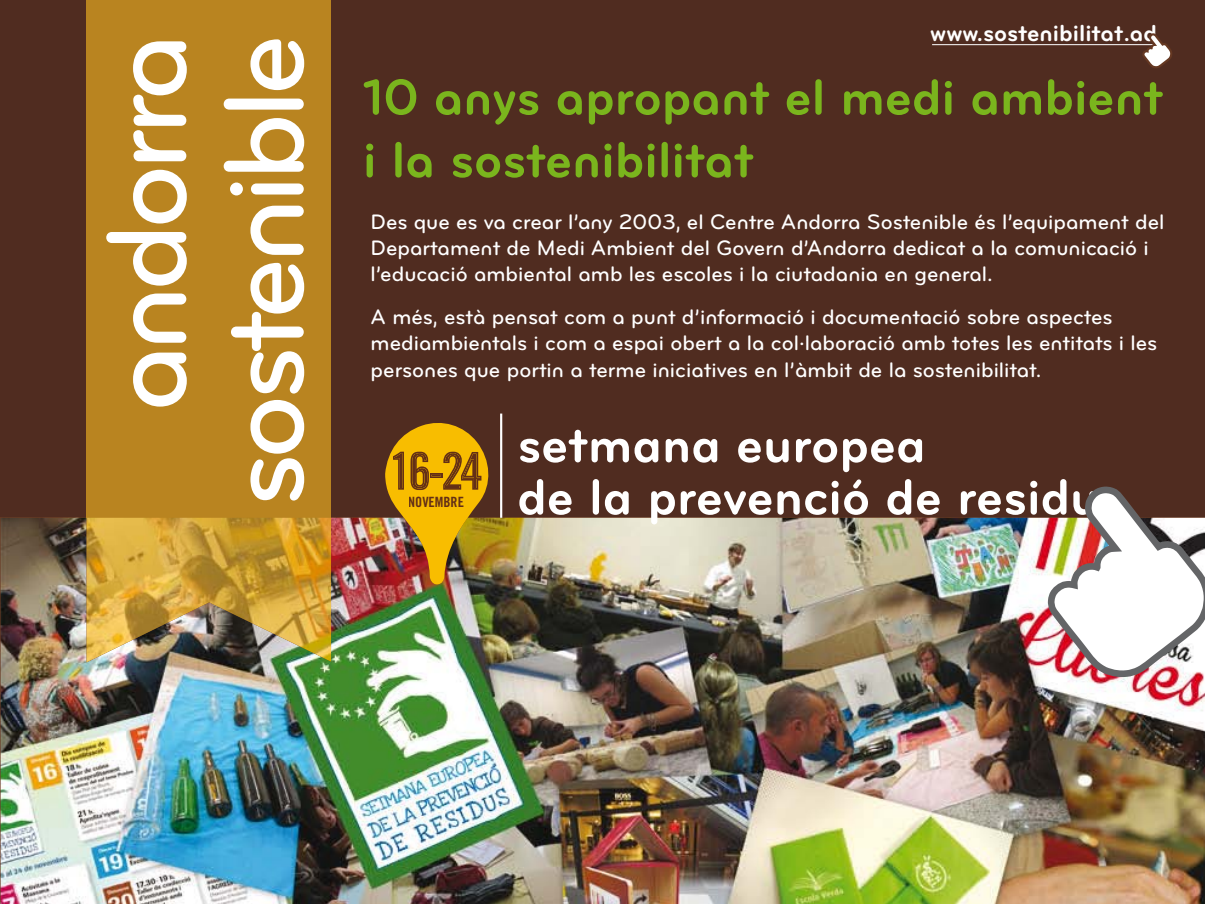
<style>
.page{position:relative;width:1205px;height:904px;background:#502c20}
.page>*{position:absolute;margin:0;border:0;box-sizing:border-box;transform-origin:0 0}
.t1{font:117.38px/117.4px "Bryant Pro Medium Alt No 3";letter-spacing:-.05em;color:#fff;text-align:right}
.t2{font:52.25px/62.6px "Bryant Pro Bold Alt No 2";color:#7ab51d}
.t3{font:52.25px/52.2px "Bryant Pro Bold Alt No 1";color:#fff}
.t4{font:52.25px "Trade Gothic Bold Cond Twenty";color:#632f16}
.t5{font:24.12px "Bryant Pro Bold Alt No 2";color:#fff}
.t6{font:23.88px "Bryant Pro Bold Alt No 2";color:#fff}
.t7{font:21.75px/26.1px "Bryant Pro Medium Alt No 2";color:#fff}
.t8{font:14.12px "Trade Gothic Bold Cond Twenty";color:#632f16}
</style>
<div class="page">
<img style="left:1px;top:518px;width:1204px;height:386px">
<div style="left:87px;top:0;width:244px;height:518px;background:#b98420"></div>
<img style="left:87px;top:518px;width:244px;height:144px">
<img style="left:385px;top:419px;width:108px;height:165px">
<div style="left:409px;top:496px;width:54px;height:11px;background:#f8bd00"></div>
<hr style="left:500px;top:413px;width:2px;height:105px;background:#fff">
<hr style="left:1036px;top:44px;width:121px;height:1px;background:#fff">
<svg style="left:1141px;top:32px;width:33px;height:43px"></svg>
<div style="left:930px;top:23px;width:194px;height:20px;background:#502c20"></div>
<hr style="left:932px;top:44px;width:104px;height:1px;background:#fff">
<svg style="left:1043px;top:482px;width:162px;height:198px"></svg>
<h1 class="t1" style="left:91px;top:507px;width:475px;rotate:-90deg">andorra sostenible</h1>
<p class="t5" style="left:930px;top:20px;width:194px">www.sostenibilitat</p>
<p class="t6" style="left:1036px;top:21px;width:123px">www.cas.ad</p>
<h2 class="t2" style="left:363px;top:67px;width:801px">10 anys apropant el medi ambient i la sostenibilitat</h2>
<p class="t7" style="left:371px;top:209px;width:795px">Des que es va crear l’any 2003, el Centre Andorra Sostenible és l’equipament del<br>Departament de Medi Ambient del Govern d’Andorra dedicat a la comunicació i l’educació ambiental amb les escoles i la ciutadania en general.</p>
<p class="t7" style="left:371px;top:305px;width:788px">A més, està pensat com a punt d’informació i documentació sobre aspectes mediambientals i com a espai obert a la col·laboració amb totes les entitats i les persones que portin a terme iniciatives en l’àmbit de la sostenibilitat.</p>
<h2 class="t4" style="left:389px;top:439px;width:96px">16-24</h2>
<p class="t8" style="left:408px;top:493px;width:57px">NOVEMBRE</p>
<h2 class="t3" style="left:517px;top:420px;width:607px">setmana europea<br>de la prevenció de residus</h2>
</div>
